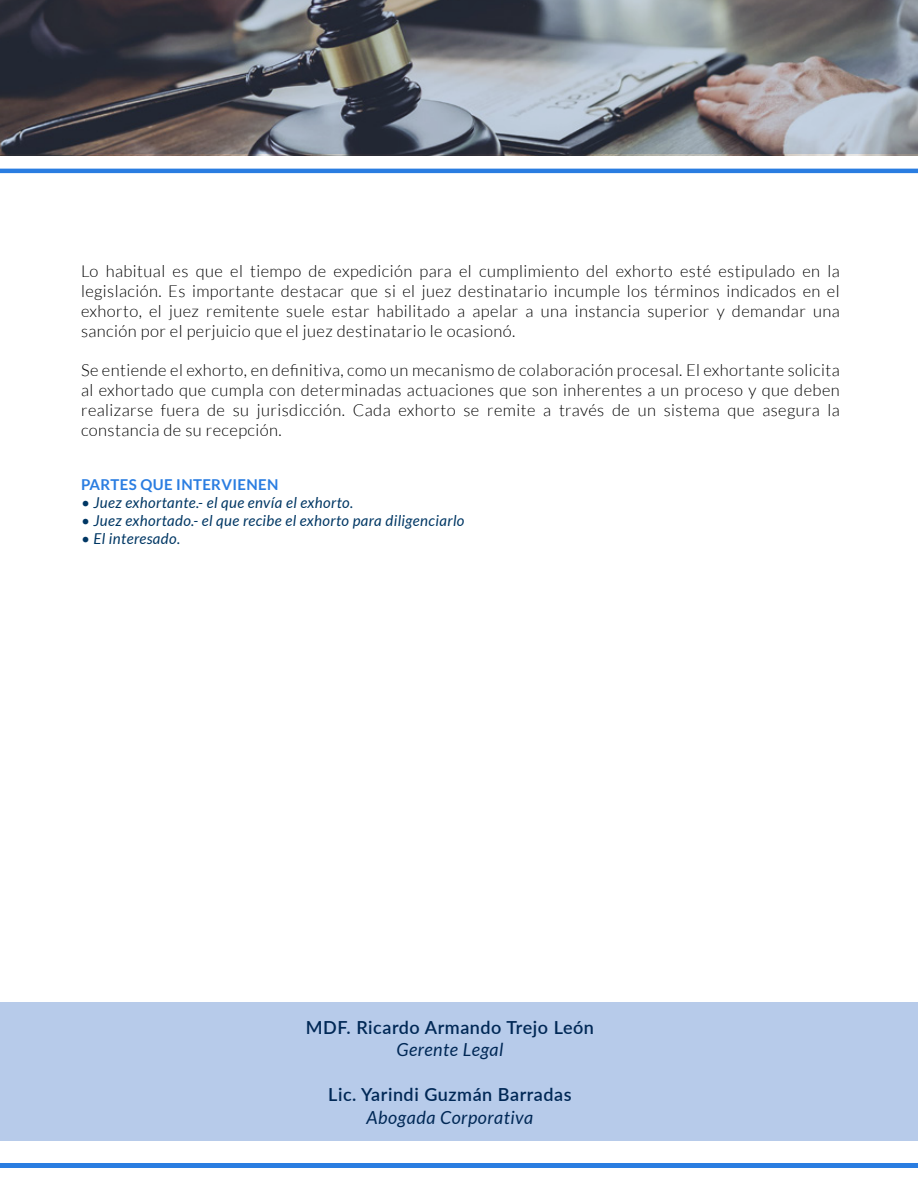
<style>
.page{position:relative;width:918px;height:1188px;background:#fff}
.page>*{position:absolute;margin:0;border:0;box-sizing:border-box;transform-origin:0 0}
.t1{font:600 18px "Lato";letter-spacing:.03em;color:#002856}
.t2{font:italic 18px "Lato";letter-spacing:.03em;color:#002856}
.t3{font:300 16.5px/19.8px "Lato";letter-spacing:.025em;color:#000;text-align:justify}
.t4{font:italic 15px "Lato";letter-spacing:.025em;color:#003764}
.t5{font:700 15px "Lato";letter-spacing:.025em;color:#2a7de1}
</style>
<div class="page">
<div style="left:0;top:1003px;width:918px;height:138px;background:#b7cbea"></div>
<div style="left:0;top:1163px;width:918px;height:5px;background:#2a7de1"></div>
<hr style="left:0;top:169px;width:918px;height:4px;background:#2a7de1">
<svg style="left:0;top:0;width:918px;height:153px;background:#6f7178"></svg>
<p class="t3" style="left:81px;top:262px;width:760px">Lo habitual es que el tiempo de expedición para el cumplimiento del exhorto esté estipulado en la legislación. Es importante destacar que si el juez destinatario incumple los términos indicados en el exhorto, el juez remitente suele estar habilitado a apelar a una instancia superior y demandar una sanción por el perjuicio que el juez destinatario le ocasionó.</p>
<p class="t3" style="left:81px;top:361px;width:760px">Se entiende el exhorto, en definitiva, como un mecanismo de colaboración procesal. El exhortante solicita al exhortado que cumpla con determinadas actuaciones que son inherentes a un proceso y que deben realizarse fuera de su jurisdicción. Cada exhorto se remite a través de un sistema que asegura la constancia de su recepción.</p>
<p class="t5" style="left:81px;top:476px;width:199px">PARTES QUE INTERVIENEN</p>
<p class="t4" style="left:81px;top:494px;width:274px">• Juez exhortante.- el que envía el exhorto.</p>
<p class="t4" style="left:81px;top:512px;width:385px">• Juez exhortado.- el que recibe el exhorto para diligenciarlo</p>
<p class="t4" style="left:81px;top:530px;width:101px">• El interesado.</p>
<p class="t1" style="left:306px;top:1014px;width:290px">MDF. Ricardo Armando Trejo León</p>
<p class="t2" style="left:396px;top:1040px;width:109px">Gerente Legal</p>
<p class="t1" style="left:328px;top:1081px;width:245px">Lic. Yarindi Guzmán Barradas</p>
<p class="t2" style="left:367px;top:1107px;width:168px">Abogada Corporativa</p>
</div>
